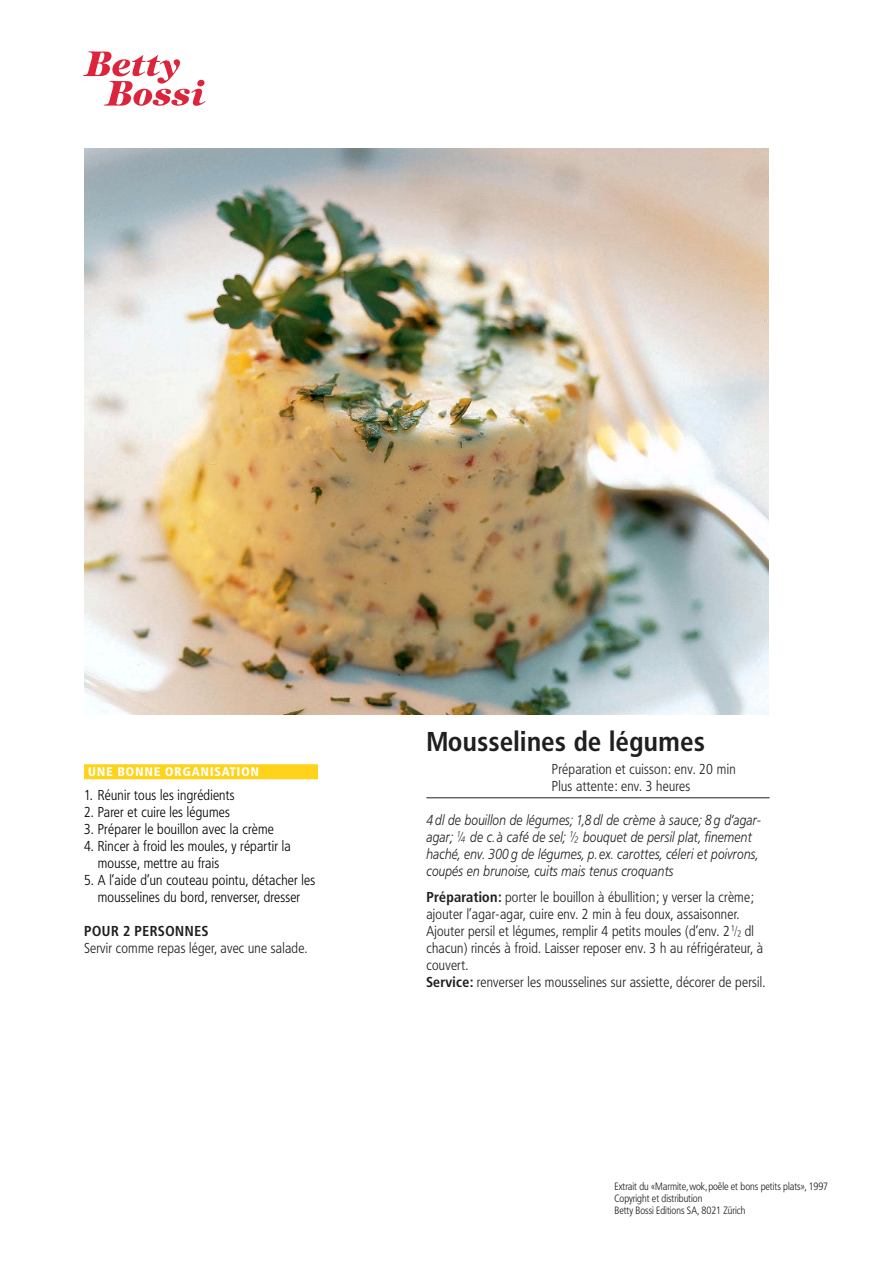
<style>
.page{position:relative;width:893px;height:1263px;background:#fff}
.page>*{position:absolute;margin:0;border:0;box-sizing:border-box;transform-origin:0 0}
.t1{font:27px "Frutiger BB Con Bold";letter-spacing:.02em;color:#201f20}
.t2{font:14.25px/17px "Frutiger BB Con Light";letter-spacing:.02em;color:#201f20}
.t3{font:14.25px/17px "Frutiger BB Con Light";letter-spacing:.02em;color:#000}
.t4{font:italic 14.25px/17px "Frutiger BB Light";letter-spacing:.02em;color:#201f20;scale:.85 1}
.t5{font:14.25px "Frutiger BB Con Bold";letter-spacing:.05em;color:#201f20}
.t6{font:700 12.3px "Frutiger BB Con Extra";letter-spacing:.095em;color:#fff}
.t7{font:10.5px/12px "Frutiger BB Con Light";color:#201f20}
.s1{font-family:"Frutiger BB Con Bold"}
</style>
<div class="page">
<svg style="left:83px;top:51px;width:122px;height:55px"></svg>
<img style="left:84px;top:149px;width:685px;height:565px">
<div style="left:84px;top:764px;width:234px;height:15px;background:#ffd319"></div>
<hr style="left:426px;top:797px;width:343px;height:1px;background:#201f20">
<p class="t6" style="left:88px;top:767px;width:172px">UNE BONNE ORGANISATION</p>
<p class="t3" style="left:84px;top:788px;width:152px">1. Réunir tous les ingrédients</p>
<p class="t3" style="left:84px;top:805px;width:147px">2. Parer et cuire les légumes</p>
<p class="t3" style="left:84px;top:822px;width:191px">3. Préparer le bouillon avec la crème</p>
<p class="t3" style="left:98px;top:839px;width:194px;text-indent:-14px">4. Rincer à froid les moules, y répartir la mousse, mettre au frais</p>
<p class="t3" style="left:84px;top:873px;width:233px;text-align:center">5. A l’aide d’un couteau pointu, détacher les mousselines du bord, renverser, dresser</p>
<p class="t5" style="left:84px;top:926px;width:126px">POUR 2 PERSONNES</p>
<p class="t2" style="left:84px;top:941px;width:225px">Servir comme repas léger, avec une salade.</p>
<h1 class="t1" style="left:426px;top:731px;width:280px">Mousselines de légumes</h1>
<p class="t2" style="left:552px;top:762px;width:185px">Préparation et cuisson: env. 20 min<br>Plus attente: env. 3 heures</p>
<p class="t4" style="left:426px;top:813px;width:395px">4 dl de bouillon de légumes; 1,8 dl de crème à sauce; 8 g d’agar&shy;agar; π de c. à café de sel; ∫ bouquet de persil plat, finement haché, env. 300 g de légumes, p. ex. carottes, céleri et poivrons, coupés en brunoise, cuits mais tenus croquants</p>
<p class="t2" style="left:426px;top:890px;width:340px"><span class="s1">Préparation:</span> porter le bouillon à ébullition; y verser la crème; ajouter l’agar-agar, cuire env. 2 min à feu doux, assaisonner.<br>Ajouter persil et légumes, remplir 4 petits moules (d’env. 2∫ dl chacun) rincés à froid. Laisser reposer env. 3 h au réfrigérateur, à couvert.<br><span class="s1">Service:</span> renverser les mousselines sur assiette, décorer de persil.</p>
<p class="t7" style="left:614px;top:1181px;width:215px">Extrait du «Marmite, wok, poêle et bons petits plats», 1997<br>Copyright et distribution<br>Betty Bossi Editions SA, 8021 Zürich</p>
</div>
